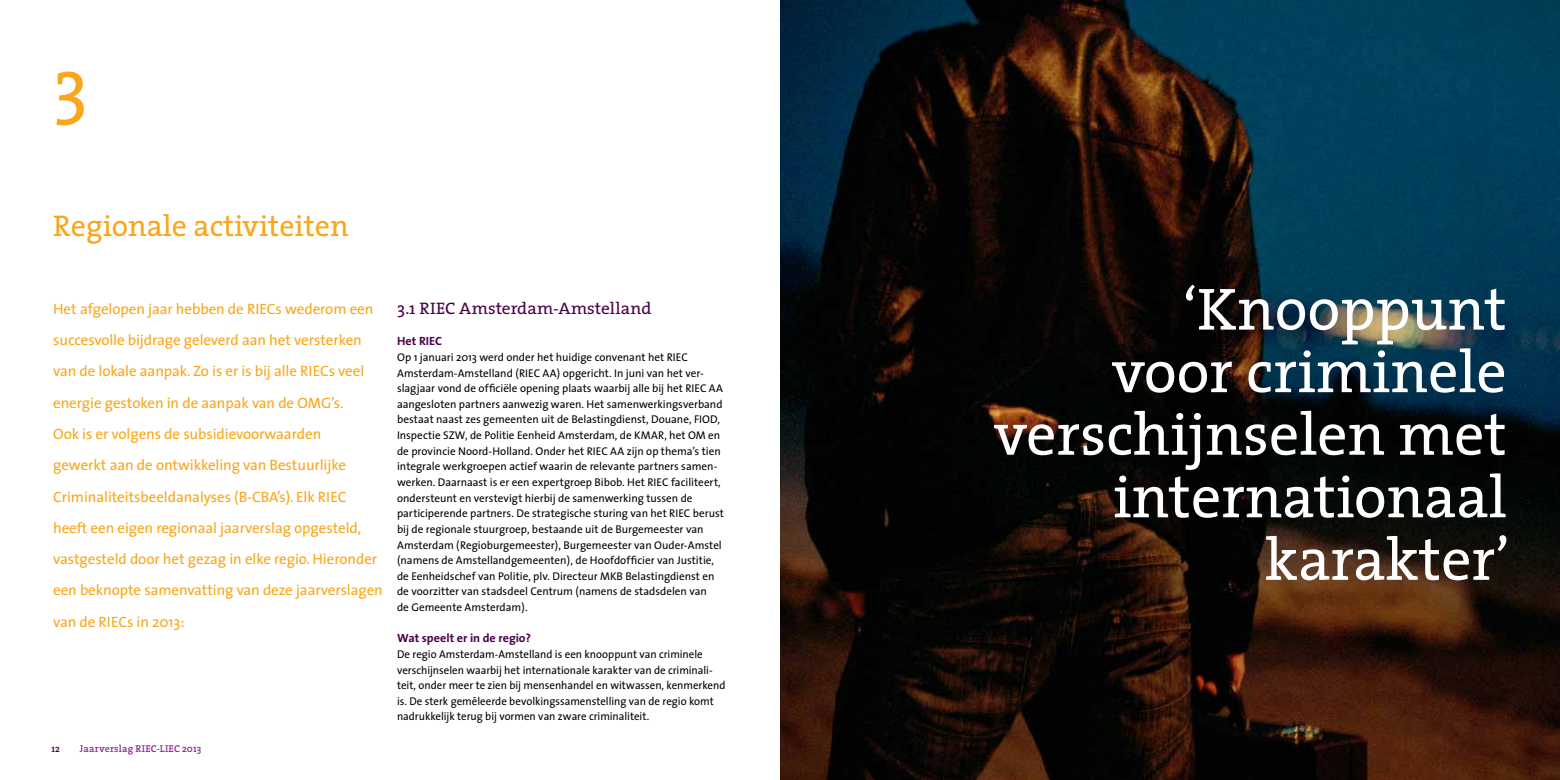
<style>
.page{position:relative;width:1560px;height:780px;background:#fff}
.page>*{position:absolute;margin:0;border:0;box-sizing:border-box;transform-origin:0 0}
.t1{font:75px "The Serif";color:#faa61a}
.t2{font:60px/62.5px "The Serif";color:#fff;text-align:right}
.t3{font:30px "The Serif";color:#faa61a}
.t4{font:16.75px "The Serif";color:#4b0049;scale:1.05 1}
.t5{font:15px/31.2px "The Sans";letter-spacing:-.005em;color:#faa61a}
.t6{font:700 12px "The Sans";color:#4b0049}
.t7{font:11.25px/15.6px "The Sans";color:#000}
.t8{font:600 10px "The Serif";letter-spacing:.01em;color:#92278f}
.t9{font:600 10px "The Serif";color:#4b0049}
</style>
<div class="page">
<img style="left:780px;top:0;width:779px;height:780px">
<h1 class="t1" style="left:53px;top:23px;width:36px">3</h1>
<h3 class="t3" style="left:53px;top:201px;width:297px">Regionale activiteiten</h3>
<p class="t5" style="left:53px;top:293px;width:331px">Het afgelopen jaar hebben de RIECs wederom een succesvolle bijdrage geleverd aan het versterken van de lokale aanpak. Zo is er is bij alle RIECs veel energie gestoken in de aanpak van de OMG’s.<br>Ook is er volgens de subsidievoorwaarden<br>gewerkt aan de ontwikkeling van Bestuurlijke Criminaliteitsbeeldanalyses (B-CBA’s). Elk RIEC heeft een eigen regionaal jaarverslag opgesteld, vastgesteld door het gezag in elke regio. Hieronder een beknopte samenvatting van deze jaarverslagen van de RIECs in 2013:</p>
<p class="t9" style="left:51px;top:740px;width:10px">12</p>
<p class="t8" style="left:80px;top:740px;width:123px">Jaarverslag RIEC-LIEC 2013</p>
<h3 class="t4" style="left:397px;top:294px;width:244px">3.1 RIEC Amsterdam-Amstelland</h3>
<p class="t6" style="left:397px;top:331px;width:47px">Het RIEC</p>
<p class="t7" style="left:397px;top:349px;width:328px">Op 1 januari 2013 werd onder het huidige convenant het RIEC Amsterdam-Amstelland (RIEC AA) opgericht. In juni van het ver&shy;slagjaar vond de officiële opening plaats waarbij alle bij het RIEC AA aangesloten partners aanwezig waren. Het samenwerkingsverband bestaat naast zes gemeenten uit de Belastingdienst, Douane, FIOD, Inspectie SZW, de Politie Eenheid Amsterdam, de KMAR, het OM en de provincie Noord-Holland. Onder het RIEC AA zijn op thema’s tien integrale werkgroepen actief waarin de relevante partners samen&shy;werken. Daarnaast is er een expertgroep Bibob. Het RIEC faciliteert, ondersteunt en verstevigt hierbij de samenwerking tussen de participerende partners. De strategische sturing van het RIEC berust bij de regionale stuurgroep, bestaande uit de Burgemeester van Amsterdam (Regioburgemeester), Burgemeester van Ouder-Amstel (namens de Amstellandgemeenten), de Hoofdofficier van Justitie, de Eenheidschef van Politie, plv. Directeur MKB Belastingdienst en de voorzitter van stadsdeel Centrum (namens de stadsdelen van<br>de Gemeente Amsterdam).</p>
<p class="t6" style="left:397px;top:628px;width:136px">Wat speelt er in de regio?</p>
<p class="t7" style="left:397px;top:646px;width:330px">De regio Amsterdam-Amstelland is een knooppunt van criminele verschijnselen waarbij het internationale karakter van de criminali&shy;teit, onder meer te zien bij mensenhandel en witwassen, kenmerkend is. De sterk gemêleerde bevolkingssamenstelling van de regio komt nadrukkelijk terug bij vormen van zware criminaliteit.</p>
<h2 class="t2" style="left:993px;top:276px;width:517px">‘Knooppunt<br>voor criminele verschijnselen met internationaal karakter’</h2>
</div>
